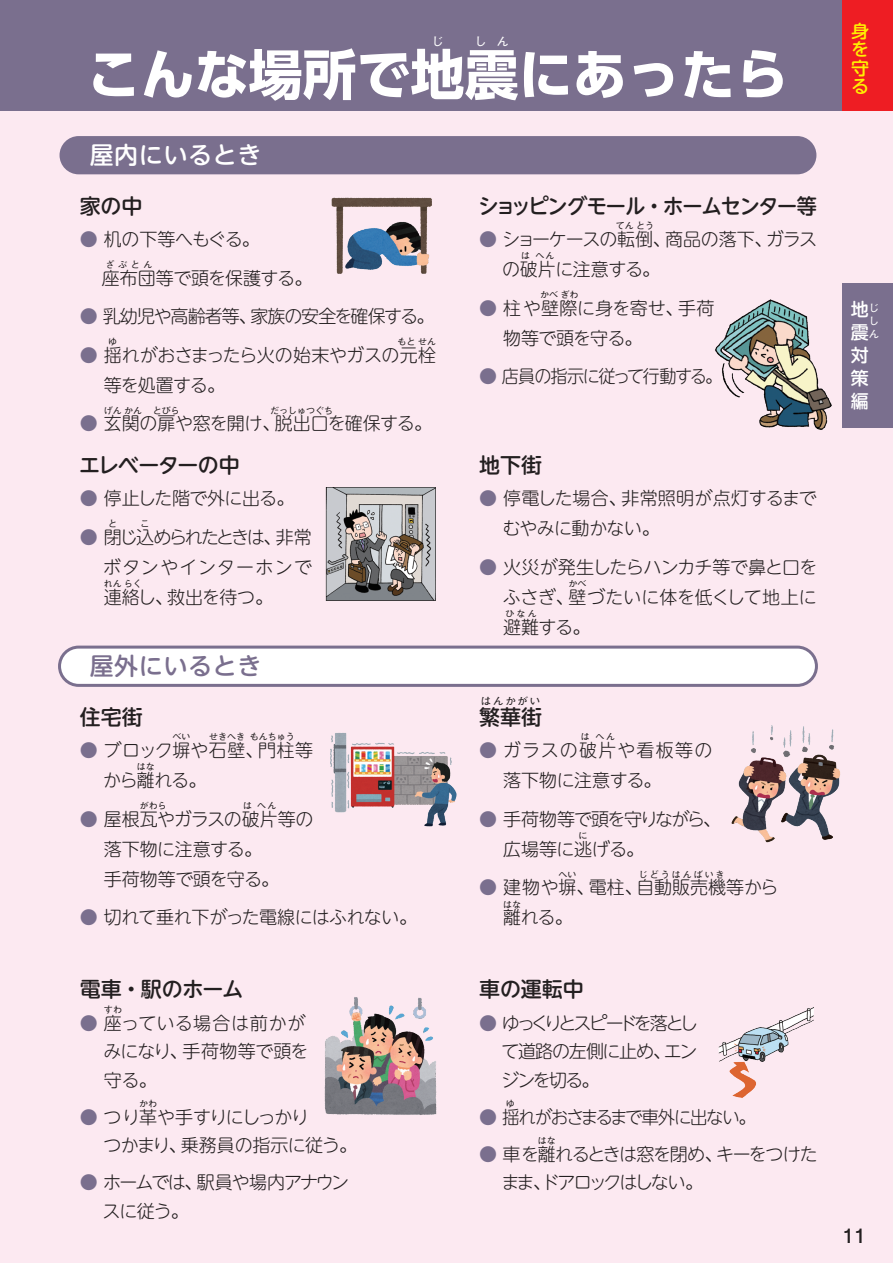
<style>
.page{position:relative;width:893px;height:1263px;background:#fce9f1}
.page>*{position:absolute;margin:0;border:0;box-sizing:border-box;transform-origin:0 0}
.t1{font:700 54px "UD Shin Go Pro";color:#fff}
.t2{font:500 24px "UD Shin M Go Pro";letter-spacing:.025em;color:#fff}
.t3{font:500 24px "UD Shin M Go Pro";letter-spacing:.025em;color:#7a6f8e}
.t4{font:500 21px "UD Shin M Go Pro";letter-spacing:-.03em;color:#231f20}
.t5{font:500 21px "UD Shin M Go Pro";letter-spacing:-.05em;color:#231f20;scale:.96 1}
.t6{font:300 18px/30px "UD Shin M Go Pro";letter-spacing:-.035em;color:#231f20}
.t7{font:300 18px "UD Shin M Go Pro";letter-spacing:-.015em;color:#231f20}
.t8{font:300 18px "UD Shin M Go Pro";letter-spacing:-.075em;color:#231f20}
.t9{font:300 18px "UD Shin M Go Pro";color:#231f20}
.t10{font:300 18px "UD Shin M Go Pro";letter-spacing:-.055em;color:#231f20}
.t11{font:300 18px/30px "UD Shin M Go Pro";letter-spacing:.035em;color:#231f20}
.t12{font:300 18px/28.5px "UD Shin M Go Pro";letter-spacing:-.065em;color:#231f20}
.t13{font:300 18px "UD Shin M Go Pro";letter-spacing:-.06em;color:#231f20}
.t14{font:300 18px "UD Shin M Go Pro";letter-spacing:-.08em;color:#231f20}
.t15{font:300 18px "UD Shin M Go Pro";letter-spacing:-.08em;color:#231f20;scale:.95 1}
.t16{font:300 18px "UD Shin M Go Pro";letter-spacing:-.125em;color:#231f20}
.t17{font:300 18px "UD Shin M Go Pro";letter-spacing:.015em;color:#231f20}
.t18{font:300 18px "UD Shin M Go Pro";letter-spacing:-.14em;color:#231f20}
.t19{font:300 18px "UD Shin M Go Pro";letter-spacing:.03em;color:#231f20}
.t20{font:300 18px "UD Shin M Go Pro";letter-spacing:.065em;color:#231f20}
.t21{font:500 18px/23.1px "UD Shin M Go Pro";color:#fff;text-align:justify}
.t22{font:500 18px/18.5px "UD Shin M Go Pro";color:#fff101;text-align:justify}
.t23{font:18px "Ntoday Std Medium KS";color:#231f20}
.t24{font:12px "PUD Shin Go Pr 6 N";color:#fff}
.t25{font:300 10.5px "PUD Shin Go Pr 6 N";letter-spacing:.165em;color:#231f20}
.t26{font:500 10.5px/13px "PUD Shin Go Pr 6 N";color:#fff}
.t27{font:300 9px "PUD Shin Go Pr 6 N";color:#231f20}
.t28{font:300 9px "PUD Shin Go Pr 6 N";letter-spacing:.22em;color:#231f20}
.s1{color:#7a6f8e}
</style>
<div class="page">
<div style="left:0;top:0;width:893px;height:111px;background:#7a6f8e"></div>
<div style="left:842px;top:0;width:51px;height:111px;background:#ee1d23"></div>
<div style="left:842px;top:283px;width:51px;height:145px;background:#7a6f8e"></div>
<img style="left:325px;top:488px;width:111px;height:113px">
<img style="left:715px;top:299px;width:117px;height:131px">
<img style="left:718px;top:1007px;width:96px;height:91px">
<img style="left:325px;top:997px;width:112px;height:118px">
<img style="left:731px;top:725px;width:109px;height:118px">
<img style="left:331px;top:197px;width:101px;height:77px">
<img style="left:330px;top:733px;width:127px;height:94px">
<div style="left:60px;top:136px;width:756px;height:38px;background:#7a6f8e;border-radius:19px"></div>
<div style="left:60px;top:647px;width:756px;height:38px;background:#fff;border-radius:19px"></div>
<div style="left:58px;top:646px;width:760px;height:41px;border:3px solid #7a6f8e;border-radius:19px"></div>
<p class="t24" style="left:432px;top:35px;width:13px">じ</p>
<p class="t24" style="left:475px;top:35px;width:35px">し ん</p>
<h1 class="t1" style="left:87px;top:30px;width:703px">こんな場所で地震にあったら</h1>
<h2 class="t2" style="left:90px;top:136px;width:173px">屋内にいるとき</h2>
<p class="t4" style="left:80px;top:189px;width:64px">家の中</p>
<p class="t6" style="left:102px;top:219px;width:212px;line-height:38.5px;text-indent:-22px"><span class="s1">●</span> 机の下等へもぐる。<br>座布団等で頭を保護する。</p>
<p class="t27" style="left:106px;top:258px;width:48px">ざぶとん</p>
<p class="t10" style="left:80px;top:302px;width:356px"><span class="s1">●</span> 乳幼児や高齢者等、家族の安全を確保する。</p>
<p class="t7" style="left:80px;top:340px;width:358px"><span class="s1">●</span> 揺れがおさまったら火の始末やガスの元栓</p>
<p class="t27" style="left:108px;top:335px;width:10px">ゆ</p>
<p class="t27" style="left:398px;top:335px;width:40px">もと せん</p>
<p class="t6" style="left:104px;top:369px;width:123px">等を処置する。</p>
<p class="t6" style="left:80px;top:408px;width:354px"><span class="s1">●</span> 玄関の扉や窓を開け、脱出口を確保する。</p>
<p class="t27" style="left:104px;top:403px;width:40px">げん かん</p>
<p class="t27" style="left:153px;top:403px;width:28px">とびら</p>
<p class="t27" style="left:270px;top:403px;width:64px">だっしゅつぐち</p>
<p class="t5" style="left:478px;top:189px;width:354px">ショッピングモール・ホームセンター等</p>
<p class="t27" style="left:616px;top:219px;width:40px">てん とう</p>
<p class="t6" style="left:502px;top:254px;width:160px">の破片に注意する。</p>
<p class="t13" style="left:479px;top:225px;width:339px"><span class="s1">●</span> ショーケースの転倒、商品の落下、ガラス</p>
<p class="t27" style="left:521px;top:249px;width:35px">は へん</p>
<p class="t9" style="left:479px;top:293px;width:237px"><span class="s1">●</span> 柱や壁際に身を寄せ、手荷</p>
<p class="t27" style="left:540px;top:288px;width:40px">かべ ぎわ</p>
<p class="t6" style="left:503px;top:322px;width:141px">物等で頭を守る。</p>
<p class="t15" style="left:479px;top:362px;width:258px"><span class="s1">●</span> 店員の指示に従って行動する。</p>
<p class="t4" style="left:79px;top:448px;width:162px">エレベーターの中</p>
<p class="t4" style="left:479px;top:448px;width:64px">地下街</p>
<p class="t6" style="left:80px;top:483px;width:216px"><span class="s1">●</span> 停止した階で外に出る。</p>
<p class="t16" style="left:80px;top:523px;width:233px"><span class="s1">●</span> 閉じ込められたときは、非常</p>
<p class="t6" style="left:502px;top:483px;width:316px;text-indent:-23px"><span class="s1">●</span> 停電した場合、非常照明が点灯するまでむやみに動かない。</p>
<p class="t6" style="left:479px;top:551px;width:340px;text-align:right"><span class="s1">●</span> 火災が発生したらハンカチ等で鼻と口をふさぎ、壁づたいに体を低くして地上に</p>
<p class="t27" style="left:108px;top:517px;width:10px">と</p>
<p class="t27" style="left:141px;top:517px;width:10px">こ</p>
<p class="t11" style="left:103px;top:551px;width:210px">ボタンやインターホンで連絡し、救出を待つ。</p>
<p class="t27" style="left:104px;top:577px;width:40px">れん らく</p>
<p class="t27" style="left:568px;top:577px;width:19px">かべ</p>
<p class="t6" style="left:503px;top:611px;width:89px">避難する。</p>
<p class="t27" style="left:505px;top:607px;width:33px">ひなん</p>
<h2 class="t3" style="left:90px;top:647px;width:173px">屋外にいるとき</h2>
<p class="t4" style="left:80px;top:700px;width:64px">住宅街</p>
<p class="t27" style="left:172px;top:730px;width:19px">べい</p>
<p class="t27" style="left:209px;top:730px;width:38px">せきへき</p>
<p class="t27" style="left:250px;top:730px;width:46px">もんちゅう</p>
<p class="t6" style="left:103px;top:765px;width:105px">から離れる。</p>
<p class="t17" style="left:80px;top:736px;width:235px"><span class="s1">●</span> ブロック塀や石壁、門柱等</p>
<p class="t27" style="left:137px;top:760px;width:19px">はな</p>
<p class="t7" style="left:80px;top:804px;width:235px"><span class="s1">●</span> 屋根瓦やガラスの破片等の</p>
<p class="t27" style="left:140px;top:799px;width:28px">がわら</p>
<p class="t27" style="left:243px;top:799px;width:35px">は へん</p>
<p class="t6" style="left:80px;top:833px;width:201px;text-align:center">落下物に注意する。<br>　手荷物等で頭を守る。</p>
<p class="t6" style="left:80px;top:902px;width:339px"><span class="s1">●</span> 切れて垂れ下がった電線にはふれない。</p>
<p class="t4" style="left:80px;top:972px;width:165px">電車・駅のホーム</p>
<p class="t19" style="left:80px;top:1008px;width:227px"><span class="s1">●</span> 座っている場合は前かが</p>
<p class="t27" style="left:104px;top:1002px;width:20px">すわ</p>
<p class="t6" style="left:103px;top:1036px;width:207px;line-height:28.5px">みになり、手荷物等で頭を守る。</p>
<p class="t8" style="left:80px;top:1102px;width:231px"><span class="s1">●</span> つり革や手すりにしっかり</p>
<p class="t27" style="left:139px;top:1096px;width:19px">かわ</p>
<p class="t6" style="left:103px;top:1129px;width:255px">つかまり、乗務員の指示に従う。</p>
<p class="t12" style="left:103px;top:1167px;width:248px;text-indent:-23px"><span class="s1">●</span> ホームでは、駅員や場内アナウンスに従う。</p>
<p class="t25" style="left:481px;top:693px;width:61px">はんかがい</p>
<p class="t4" style="left:479px;top:700px;width:64px">繁華街</p>
<p class="t27" style="left:581px;top:730px;width:36px">は へん</p>
<p class="t6" style="left:503px;top:765px;width:160px">落下物に注意する。</p>
<p class="t6" style="left:503px;top:803px;width:220px;text-indent:-24px"><span class="s1">●</span> 手荷物等で頭を守りながら、広場等に逃げる。</p>
<p class="t20" style="left:479px;top:736px;width:235px"><span class="s1">●</span> ガラスの破片や看板等の</p>
<p class="t27" style="left:579px;top:829px;width:10px">に</p>
<p class="t9" style="left:479px;top:873px;width:301px"><span class="s1">●</span> 建物や塀、電柱、自動販売機等から</p>
<p class="t27" style="left:558px;top:867px;width:19px">へい</p>
<p class="t28" style="left:639px;top:867px;width:87px">じどうはんばいき</p>
<p class="t6" style="left:503px;top:902px;width:71px">離れる。</p>
<p class="t27" style="left:503px;top:897px;width:19px">はな</p>
<p class="t4" style="left:479px;top:972px;width:106px">車の運転中</p>
<p class="t6" style="left:501px;top:1007px;width:198px;line-height:28.5px;text-align:justify;text-indent:-22px"><span class="s1">●</span> ゆっくりとスピードを落として道路の左側に止め、エンジンを切る。</p>
<p class="t14" style="left:479px;top:1102px;width:278px"><span class="s1">●</span> 揺れがおさまるまで車外に出ない。</p>
<p class="t27" style="left:506px;top:1096px;width:10px">ゆ</p>
<p class="t8" style="left:479px;top:1139px;width:340px"><span class="s1">●</span> 車を離れるときは窓を閉め、キーをつけた</p>
<p class="t27" style="left:538px;top:1133px;width:19px">はな</p>
<p class="t18" style="left:501px;top:1168px;width:203px">まま、ドアロックはしない。</p>
<p class="t22" style="left:851px;top:21px;width:19px">身を守る</p>
<p class="t21" style="left:851px;top:297px;width:29px">地<sup>じ</sup></p>
<p class="t26" style="left:869px;top:315px;width:11px">しん</p>
<p class="t21" style="left:851px;top:320px;width:19px">震対策編</p>
<p class="t23" style="left:843px;top:1223px;width:25px">11</p>
</div>
